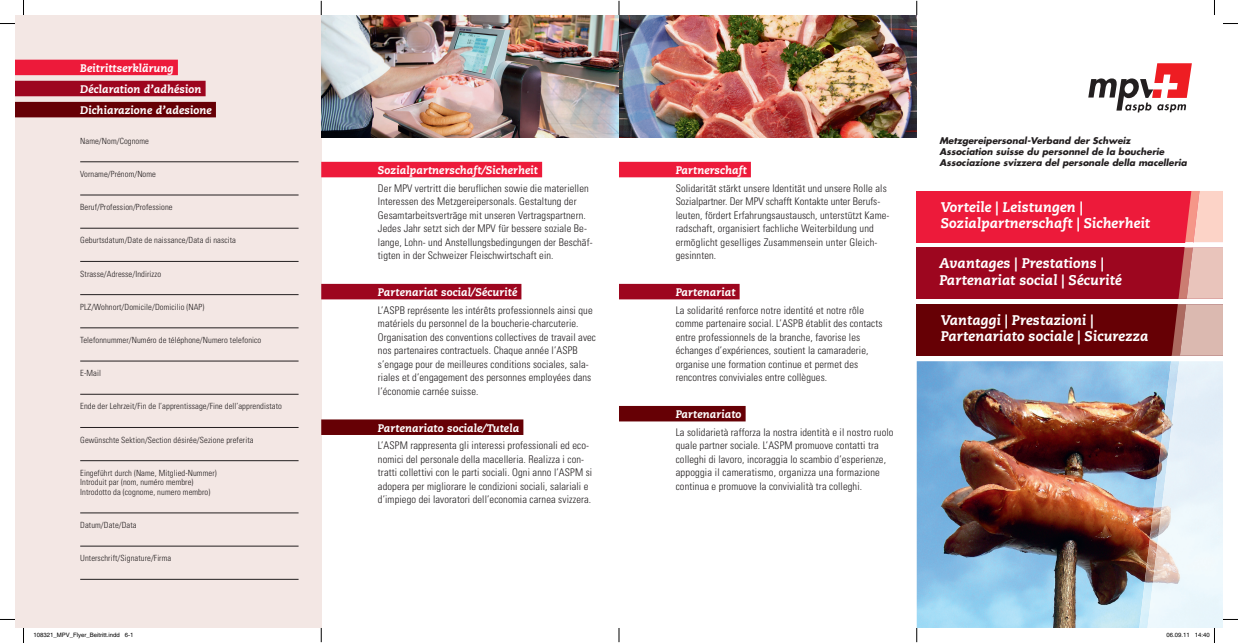
<style>
.page{position:relative;width:1238px;height:643px;background:#fff}
.page>*{position:absolute;margin:0;border:0;box-sizing:border-box;transform-origin:0 0}
.t1{font:14px/16px "Caecilia Heavy Italic Os F";letter-spacing:.01em;color:#fff}
.t2{font:italic 800 11px/21.1px "Caecilia";letter-spacing:.01em;color:#fff}
.t3{font:300 condensed 10.5px/13.5px "Univers";letter-spacing:.01em;color:#231f20}
.t4{font:italic 700 9px/11px "Futura";color:#231f20}
.t5{font:300 condensed 8.5px/9.5px "Univers";letter-spacing:.01em;color:#231f20}
.t6{font:6px "Helvetica";color:#000}
</style>
<div class="page">
<div style="left:15px;top:15px;width:306px;height:612px;background:#f3e7e4"></div>
<div style="left:916px;top:191px;width:307px;height:51px;background:#ed1a3a"></div>
<img style="left:916px;top:361px;width:223px;height:266px">
<div style="left:916px;top:247px;width:307px;height:51px;background:#9d061f"></div>
<div style="left:916px;top:304px;width:307px;height:51px;background:#660005"></div>
<img style="left:1139px;top:361px;width:8px;height:266px">
<img style="left:1147px;top:361px;width:76px;height:266px">
<div style="left:619px;top:162px;width:132px;height:15px;background:#ed1a3a"></div>
<div style="left:619px;top:284px;width:120px;height:15px;background:#9d061f"></div>
<div style="left:619px;top:405px;width:126px;height:16px;background:#660005"></div>
<div style="left:321px;top:162px;width:221px;height:15px;background:#ed1a3a"></div>
<div style="left:321px;top:284px;width:200px;height:15px;background:#9d061f"></div>
<div style="left:321px;top:419px;width:202px;height:15px;background:#660005"></div>
<img style="left:321px;top:15px;width:595px;height:122px">
<hr style="left:80px;top:161px;width:218px;height:1px;background:#231f20">
<hr style="left:80px;top:195px;width:218px;height:1px;background:#231f20">
<hr style="left:80px;top:228px;width:218px;height:1px;background:#231f20">
<hr style="left:80px;top:261px;width:218px;height:1px;background:#231f20">
<hr style="left:80px;top:294px;width:218px;height:1px;background:#231f20">
<hr style="left:80px;top:327px;width:218px;height:1px;background:#231f20">
<hr style="left:80px;top:360px;width:218px;height:1px;background:#231f20">
<hr style="left:80px;top:394px;width:218px;height:1px;background:#231f20">
<hr style="left:80px;top:427px;width:218px;height:1px;background:#231f20">
<hr style="left:80px;top:460px;width:218px;height:1px;background:#231f20">
<hr style="left:80px;top:512px;width:218px;height:1px;background:#231f20">
<hr style="left:80px;top:545px;width:218px;height:1px;background:#231f20">
<hr style="left:80px;top:579px;width:218px;height:1px;background:#231f20">
<div style="left:15px;top:60px;width:163px;height:15px;background:#ed1a3a"></div>
<div style="left:15px;top:81px;width:191px;height:15px;background:#9d061f"></div>
<div style="left:15px;top:102px;width:201px;height:15px;background:#660005"></div>
<svg style="left:321px;top:1px;width:1px;height:14px"></svg>
<svg style="left:321px;top:627px;width:1px;height:14px"></svg>
<svg style="left:619px;top:1px;width:1px;height:14px"></svg>
<svg style="left:619px;top:628px;width:1px;height:13px"></svg>
<svg style="left:916px;top:1px;width:1px;height:14px"></svg>
<svg style="left:916px;top:627px;width:1px;height:14px"></svg>
<svg style="left:0;top:23px;width:15px;height:1px"></svg>
<svg style="left:0;top:619px;width:15px;height:1px"></svg>
<svg style="left:1223px;top:619px;width:15px;height:1px"></svg>
<svg style="left:23px;top:0;width:1px;height:15px"></svg>
<svg style="left:23px;top:627px;width:1px;height:15px"></svg>
<svg style="left:1088px;top:0;width:150px;height:356px"></svg>
<svg style="left:1195px;top:627px;width:20px;height:15px"></svg>
<p class="t2" style="left:80px;top:57px;width:133px">Beitrittserklärung<br>Déclaration d’adhésion<br>Dichiarazione d’adesione</p>
<p class="t5" style="left:80px;top:136px;width:70px">Name/Nom/Cognome</p>
<p class="t5" style="left:80px;top:169px;width:77px">Vorname/Prénom/Nome</p>
<p class="t5" style="left:80px;top:202px;width:94px">Beruf/Profession/Professione</p>
<p class="t5" style="left:80px;top:235px;width:157px">Geburtsdatum/Date de naissance/Data di nascita</p>
<p class="t5" style="left:80px;top:268px;width:82px">Strasse/Adresse/Indirizzo</p>
<p class="t5" style="left:80px;top:302px;width:126px">PLZ/Wohnort/Domicile/Domicilio (NAP)</p>
<p class="t5" style="left:80px;top:335px;width:183px">Telefonnummer/Numéro de téléphone/Numero telefonico</p>
<p class="t5" style="left:80px;top:368px;width:22px">E-Mail</p>
<p class="t5" style="left:80px;top:401px;width:203px">Ende der Lehrzeit/Fin de l’apprentissage/Fine dell’apprendistato</p>
<p class="t5" style="left:80px;top:434px;width:175px">Gewünschte Sektion/Section désirée/Sezione preferita</p>
<p class="t5" style="left:80px;top:467px;width:138px">Eingeführt durch (Name, Mitglied-Nummer)<br>Introduit par (nom, numéro membre)<br>Introdotto da (cognome, numero membro)</p>
<p class="t5" style="left:80px;top:520px;width:58px">Datum/Date/Data</p>
<p class="t5" style="left:80px;top:553px;width:93px">Unterschrift/Signature/Firma</p>
<p class="t2" style="left:378px;top:160px;width:161px">Sozialpartnerschaft/Sicherheit</p>
<p class="t3" style="left:378px;top:181px;width:216px">Der MPV vertritt die beruflichen sowie die materiellen Interessen des Metzgereipersonals. Gestaltung der Gesamtarbeitsverträge mit unseren Vertragspartnern.<br>Jedes Jahr setzt sich der MPV für bessere soziale Be&shy;lange, Lohn- und Anstellungsbedingungen der Beschäf&shy;tigten in der Schweizer Fleischwirtschaft ein.</p>
<p class="t2" style="left:378px;top:281px;width:141px">Partenariat social/Sécurité</p>
<p class="t3" style="left:378px;top:303px;width:220px">L’ASPB représente les intérêts professionnels ainsi que matériels du personnel de la boucherie-charcuterie.<br>Organisation des conventions collectives de travail avec nos partenaires contractuels. Chaque année l’ASPB s’engage pour de meilleures conditions sociales, sala&shy;riales et d’engagement des personnes employées dans l’économie carnée suisse.</p>
<p class="t2" style="left:378px;top:417px;width:143px">Partenariato sociale/Tutela</p>
<p class="t3" style="left:378px;top:438px;width:216px">L’ASPM rappresenta gli interessi professionali ed eco&shy;nomici del personale della macelleria. Realizza i con&shy;tratti collettivi con le parti sociali. Ogni anno l’ASPM si adopera per migliorare le condizioni sociali, salariali e d’impiego dei lavoratori dell’economia carnea svizzera.</p>
<p class="t2" style="left:675px;top:160px;width:73px">Partnerschaft</p>
<p class="t3" style="left:675px;top:181px;width:215px">Solidarität stärkt unsere Identität und unsere Rolle als Sozialpartner. Der MPV schafft Kontakte unter Berufs&shy;leuten, fördert Erfahrungsaustausch, unterstützt Kame&shy;radschaft, organisiert fachliche Weiterbildung und ermöglicht geselliges Zusammensein unter Gleich&shy;gesinnten.</p>
<p class="t2" style="left:675px;top:281px;width:61px">Partenariat</p>
<p class="t3" style="left:675px;top:303px;width:208px">La solidarité renforce notre identité et notre rôle comme partenaire social. L’ASPB établit des contacts entre professionnels de la branche, favorise les échanges d’expériences, soutient la camaraderie, organise une formation continue et permet des rencontres conviviales entre collègues.</p>
<p class="t2" style="left:675px;top:403px;width:67px">Partenariato</p>
<p class="t3" style="left:675px;top:425px;width:219px">La solidarietà rafforza la nostra identità e il nostro ruolo quale partner sociale. L’ASPM promuove contatti tra colleghi di lavoro, incoraggia lo scambio d’esperienze, appoggia il cameratismo, organizza una formazione continua e promuove la convivialità tra colleghi.</p>
<p class="t4" style="left:939px;top:135px;width:249px">Metzgereipersonal-Verband der Schweiz<br>Association suisse du personnel de la boucherie<br>Associazione svizzera del personale della macelleria</p>
<h1 class="t1" style="left:941px;top:199px;width:211px">Vorteile | Leistungen |<br>Sozial partnerschaft | Sicherheit</h1>
<h1 class="t1" style="left:939px;top:256px;width:184px">Avantages | Prestations |<br>Partenariat social | Sécurité</h1>
<h1 class="t1" style="left:941px;top:312px;width:209px">Vantaggi | Prestazioni |<br>Partenariato sociale | Sicurezza</h1>
<p class="t6" style="left:34px;top:631px;width:102px">108321_MPV_Flyer_Beitritt.indd 6-1</p>
<p class="t6" style="left:1166px;top:631px;width:45px">06.09.11 14:40</p>
</div>
